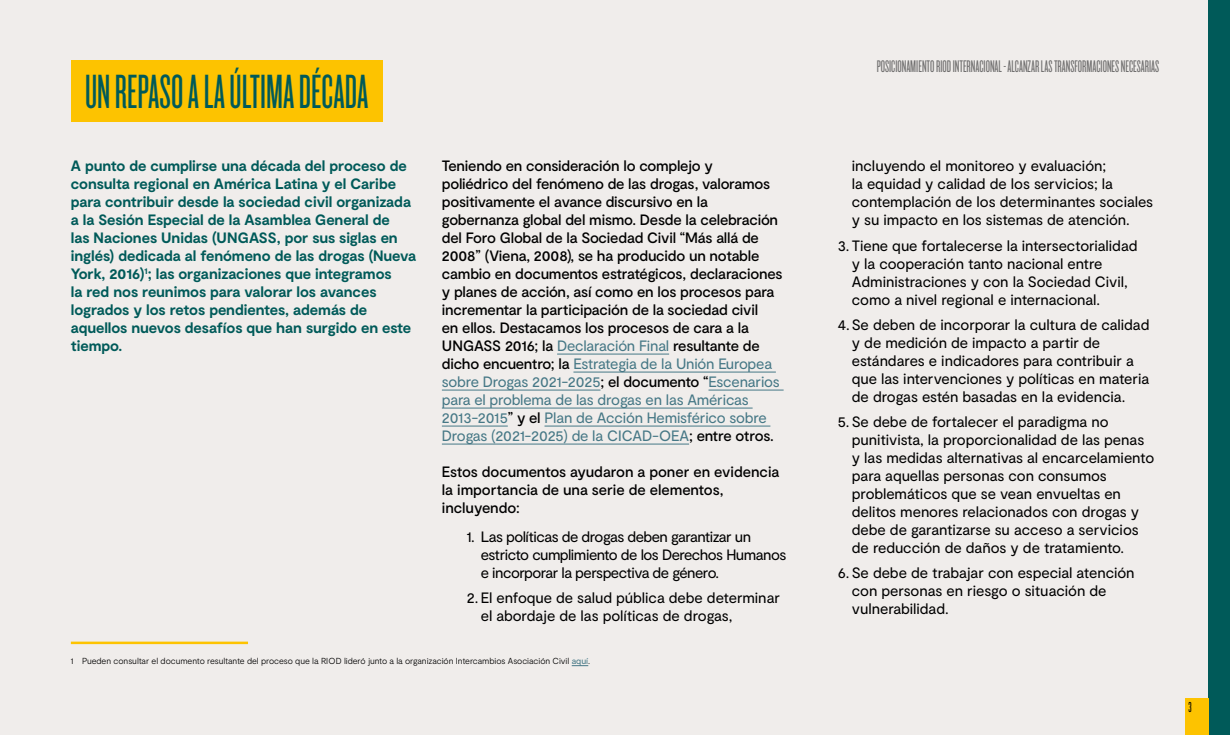
<style>
.page{position:relative;width:1230px;height:735px;background:#f0edeb}
.page>*{position:absolute;margin:0;border:0;box-sizing:border-box;transform-origin:0 0}
.t1{font:50px "Knockout HTF26 Junior Flyweight";color:#005a59}
.t2{font:17.5px "Knockout HTF26 Junior Flyweight";color:#706f6f}
.t3{font:15px/18px "Moderat";letter-spacing:-.005em;color:#000}
.t4{font:500 15px/18px "Moderat";letter-spacing:-.015em;color:#000}
.t5{font:700 15px/18px "Moderat";letter-spacing:-.005em;color:#005a59}
.t6{font:15px/18px "Moderat";letter-spacing:-.035em;color:#000}
.t7{font:15px "Knockout HTF26 Junior Flyweight";color:#000}
.t8{font:300 8.75px "Moderat";letter-spacing:-.01em;color:#000}
.s1{font-weight:400;color:#467886}
</style>
<div class="page">
<div style="left:1208px;top:0;width:22px;height:735px;background:#005a59"></div>
<div style="left:1185px;top:698px;width:23px;height:37px;background:#fdc300"></div>
<div style="left:71px;top:60px;width:312px;height:62px;background:#fdc300"></div>
<hr style="left:71px;top:642px;width:177px;height:2px;background:#fdc300">
<svg style="left:572px;top:665px;width:16px;height:1px"></svg>
<hr style="left:557px;top:354px;width:112px;height:1px;background:#467886">
<hr style="left:573px;top:372px;width:203px;height:1px;background:#467886">
<hr style="left:442px;top:390px;width:158px;height:1px;background:#467886">
<hr style="left:709px;top:390px;width:75px;height:1px;background:#467886">
<hr style="left:442px;top:408px;width:311px;height:1px;background:#467886">
<hr style="left:442px;top:426px;width:66px;height:1px;background:#467886">
<hr style="left:545px;top:426px;width:225px;height:1px;background:#467886">
<hr style="left:442px;top:444px;width:247px;height:1px;background:#467886">
<h1 class="t1" style="left:85px;top:67px;width:285px">UN REPASO A LA ÚLTIMA DÉCADA</h1>
<p class="t5" style="left:71px;top:158px;width:347px">A punto de cumplirse una década del proceso de consulta regional en América Latina y el Caribe para contribuir desde la sociedad civil organizada a la Sesión Especial de la Asamblea General de<br>las Naciones Unidas (UNGASS, por sus siglas en inglés) dedicada al fenómeno de las drogas (Nueva York, 2016)<sup>1</sup>; las organizaciones que integramos<br>la red nos reunimos para valorar los avances logrados y los retos pendientes, además de aquellos nuevos desafíos que han surgido en este tiempo.</p>
<p class="t4" style="left:442px;top:158px;width:342px">Teniendo en consideración lo complejo y poliédrico del fenómeno de las drogas, valoramos positivamente el avance discursivo en la gobernanza global del mismo. Desde la celebración del Foro Global de la Sociedad Civil “Más allá de 2008” (Viena, 2008), se ha producido un notable cambio en documentos estratégicos, declaraciones y planes de acción, así como en los procesos para incrementar la participación de la sociedad civil<br>en ellos. Destacamos los procesos de cara a la UNGASS 2016; la <span class="s1">Declaración Final</span> resultante de dicho encuentro; la <span class="s1">Estrategia de la Unión Europea sobre Drogas 2021-2025</span>; el documento “<span class="s1">Escenarios para el problema de las drogas en las Américas 2013-2015</span>” y el <span class="s1">Plan de Acción Hemisférico sobre Drogas (2021-2025) de la CICAD-OEA</span>; entre otros.</p>
<p class="t4" style="left:442px;top:463px;width:339px">Estos documentos ayudaron a poner en evidencia la importancia de una serie de elementos, incluyendo:</p>
<p class="t6" style="left:481px;top:528px;width:307px;text-indent:-14px">1. Las políticas de drogas deben garantizar un estricto cumplimiento de los Derechos Humanos e incorporar la perspectiva de género.</p>
<p class="t3" style="left:481px;top:589px;width:301px;text-indent:-14px">2. El enfoque de salud pública debe determinar el abordaje de las políticas de drogas,</p>
<p class="t8" style="left:71px;top:656px;width:521px">1 Pueden consultar el documento resultante del proceso que la RIOD lideró junto a la organización Intercambios Asociación Civil <span class="s1">aquí</span>.</p>
<p class="t2" style="left:877px;top:58px;width:284px">POSICIONAMIENTO RIOD INTERNACIONAL - ALCANZAR LAS TRANSFORMACIONES NECESARIAS</p>
<p class="t3" style="left:852px;top:157px;width:303px">incluyendo el monitoreo y evaluación;<br>la equidad y calidad de los servicios; la contemplación de los determinantes sociales y su impacto en los sistemas de atención.</p>
<p class="t3" style="left:852px;top:237px;width:287px;text-indent:-14px">3. Tiene que fortalecerse la intersectorialidad y la cooperación tanto nacional entre Administraciones y con la Sociedad Civil, como a nivel regional e internacional.</p>
<p class="t3" style="left:852px;top:316px;width:299px;text-indent:-14px">4.Se deben de incorporar la cultura de calidad y de medición de impacto a partir de estándares e indicadores para contribuir a que las intervenciones y políticas en materia de drogas estén basadas en la evidencia.</p>
<p class="t3" style="left:852px;top:413px;width:304px;text-indent:-14px">5. Se debe de fortalecer el paradigma no punitivista, la proporcionalidad de las penas y las medidas alternativas al encarcelamiento para aquellas personas con consumos problemáticos que se vean envueltas en delitos menores relacionados con drogas y debe de garantizarse su acceso a servicios de reducción de daños y de tratamiento.</p>
<p class="t3" style="left:852px;top:564px;width:284px;text-indent:-14px">6. Se debe de trabajar con especial atención con personas en riesgo o situación de vulnerabilidad.</p>
<p class="t7" style="left:1189px;top:699px;width:5px">3</p>
</div>
